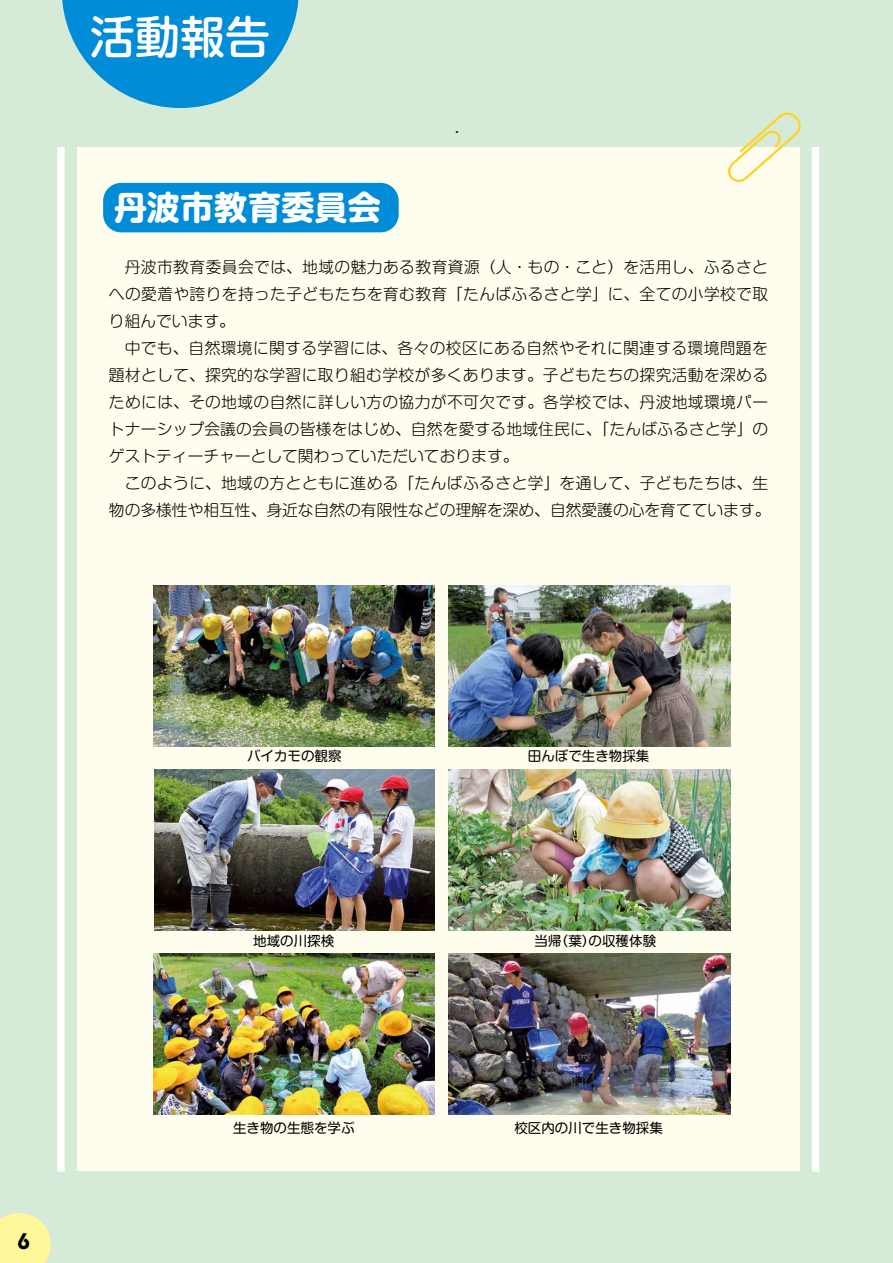
<style>
.page{position:relative;width:893px;height:1263px;background:#d5ead7}
.page>*{position:absolute;margin:0;border:0;box-sizing:border-box;transform-origin:0 0}
.t1{font:500 45px "Shin M Go Pro";color:#fff}
.t2{font:700 33px "Shin M Go Pro";letter-spacing:.01em;color:#fff}
.t3{font:600 22.5px "Bauhaus";color:#000}
.t4{font:300 15.75px/27px "Shin M Go Pro";letter-spacing:.025em;color:#000}
.t5{font:13.5px "Shin M Go Pro";color:#000}
</style>
<div class="page">
<div style="left:77px;top:147px;width:723px;height:1023px;background:#fffeee"></div>
<div style="left:57px;top:147px;width:8px;height:1024px;background:#fff"></div>
<div style="left:812px;top:147px;width:7px;height:1024px;background:#fff"></div>
<svg style="left:0;top:1213px;width:51px;height:50px;background:#faf6a1"></svg>
<svg style="left:62px;top:0;width:237px;height:108px"></svg>
<svg style="left:728px;top:112px;width:73px;height:71px"></svg>
<img style="left:153px;top:586px;width:281px;height:161px">
<img style="left:449px;top:586px;width:281px;height:161px">
<img style="left:155px;top:770px;width:280px;height:161px">
<img style="left:449px;top:770px;width:281px;height:161px">
<img style="left:153px;top:954px;width:282px;height:161px">
<img style="left:449px;top:954px;width:281px;height:161px">
<div style="left:103px;top:183px;width:296px;height:49px;background:#008cd6;border-radius:18px"></div>
<h1 class="t1" style="left:90px;top:0;width:181px">活動報告</h1>
<h2 class="t2" style="left:114px;top:181px;width:268px">丹波市教育委員会</h2>
<p class="t4" style="left:109px;top:252px;width:663px">　丹波市教育委員会では、地域の魅力ある教育資源（人・もの・こと）を活用し、ふるさとへの愛着や誇りを持った子どもたちを育む教育「たんばふるさと学」に、全ての小学校で取り組んでいます。<br>　中でも、自然環境に関する学習には、各々の校区にある自然やそれに関連する環境問題を題材として、探究的な学習に取り組む学校が多くあります。子どもたちの探究活動を深めるためには、その地域の自然に詳しい方の協力が不可欠です。各学校では、丹波地域環境パートナーシップ会議の会員の皆様をはじめ、自然を愛する地域住民に、「たんばふるさと学」のゲストティーチャーとして関わっていただいております。<br>　このように、地域の方とともに進める「たんばふるさと学」を通して、子どもたちは、生物の多様性や相互性、身近な自然の有限性などの理解を深め、自然愛護の心を育てています。</p>
<h3 class="t3" style="left:18px;top:1227px;width:14px">6</h3>
<p class="t5" style="left:247px;top:745px;width:96px">バイカモの観察</p>
<p class="t5" style="left:528px;top:745px;width:123px">田んぼで生き物採集</p>
<p class="t5" style="left:253px;top:929px;width:82px">地域の川探検</p>
<p class="t5" style="left:535px;top:929px;width:123px">当帰（葉）の収穫体験</p>
<p class="t5" style="left:233px;top:1117px;width:123px">生き物の生態を学ぶ</p>
<p class="t5" style="left:514px;top:1117px;width:150px">校区内の川で生き物採集</p>
</div>
